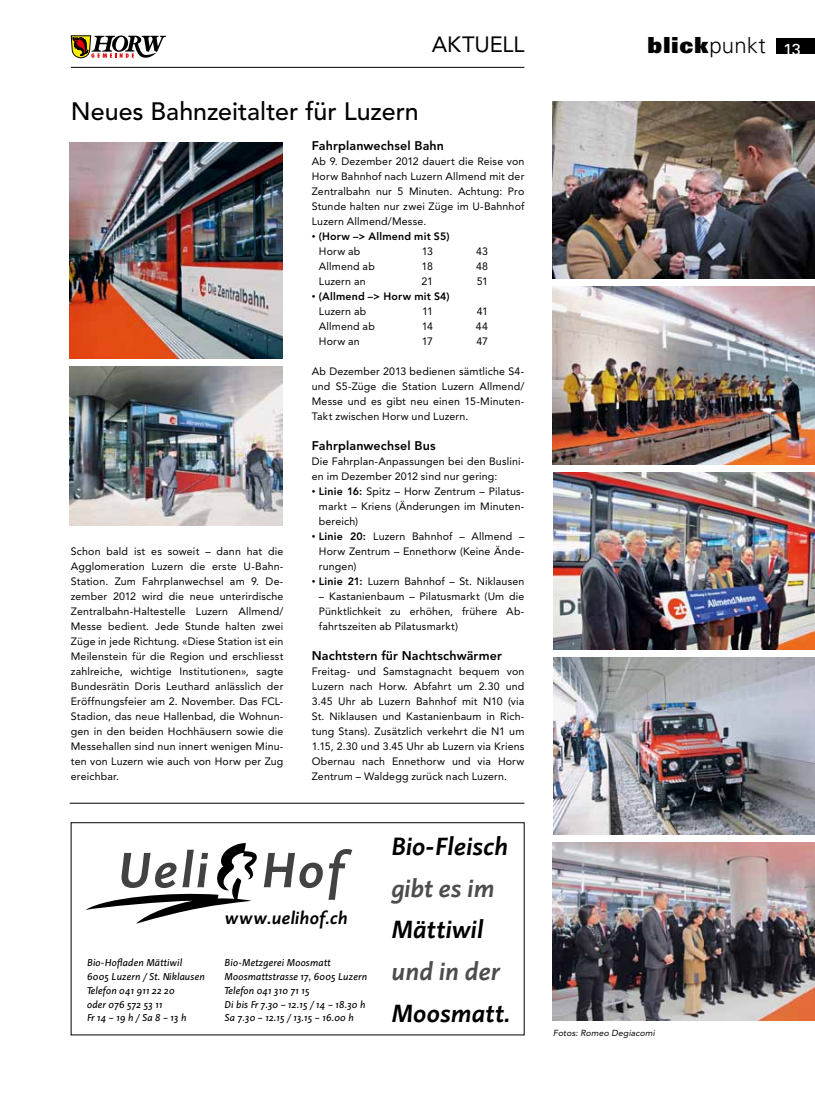
<style>
.page{position:relative;width:815px;height:1099px;background:#fff}
.page>*{position:absolute;margin:0;border:0;box-sizing:border-box;transform-origin:0 0}
.t1{font:italic 700 50.12px "Linotype Projekt";letter-spacing:.05em;color:#424242}
.t2{font:italic 700 25.25px "Linotype Projekt";color:#000}
.t3{font:italic 700 25.25px "Linotype Projekt";color:#4d4d4d}
.t4{font:500 25px "Avenir";color:#000}
.t5{font:900 22.12px "Univers";letter-spacing:.05em;color:#000}
.t6{font:22px "Avenir";color:#000}
.t7{font:italic 700 17.88px "Linotype Projekt";letter-spacing:.01em;color:#000}
.t8{font:800 12.5px "Avenir";letter-spacing:.01em;color:#000}
.t9{font:10.62px/15px "Avenir";letter-spacing:.015em;color:#000;text-align:justify}
.t10{font:800 10.62px/15px "Avenir";letter-spacing:.015em;color:#000}
.t11{font:italic 10.12px/13.9px "Linotype Projekt";letter-spacing:.01em;color:#000}
.t12{font:italic 8.75px "Avenir";letter-spacing:.02em;color:#000}
.s1{font-weight:300}
.s2{font-weight:400;font-size:15.88px;color:#fff}
.s3{font-size:7.5px}
.s4{font-weight:400}
.s5{font-weight:800;font-size:7.5px}
.s6{font-weight:800}
</style>
<div class="page">
<svg style="left:71px;top:35px;width:94px;height:23px"></svg>
<hr style="left:71px;top:67px;width:453px;height:1px;background:#000">
<div style="left:776px;top:38px;width:39px;height:16px;background:#000"></div>
<img style="left:553px;top:102px;width:262px;height:177px">
<img style="left:553px;top:287px;width:262px;height:177px">
<img style="left:553px;top:842px;width:262px;height:178px">
<img style="left:554px;top:472px;width:261px;height:177px">
<img style="left:70px;top:142px;width:212px;height:216px">
<img style="left:554px;top:657px;width:261px;height:177px">
<img style="left:70px;top:367px;width:212px;height:159px">
<svg style="left:86px;top:843px;width:171px;height:80px"></svg>
<div style="left:71px;top:822px;width:453px;height:213px;border:1px solid #000"></div>
<hr style="left:70px;top:803px;width:454px;height:1px;background:#000">
<h3 class="t6" style="left:432px;top:32px;width:94px">Aktuell</h3>
<h3 class="t5" style="left:648px;top:31px;width:155px">blick<span class="s1">punkt</span> <span class="s2">13</span></h3>
<h3 class="t4" style="left:71px;top:97px;width:349px">Neues Bahnzeitalter für Luzern</h3>
<p class="t8" style="left:312px;top:138px;width:134px">Fahrplanwechsel Bahn</p>
<p class="t9" style="left:312px;top:154px;width:214px">Ab 9. Dezember 2012 dauert die Reise von Horw Bahnhof nach Luzern Allmend mit der Zentralbahn nur 5 Minuten. Achtung: Pro Stunde halten nur zwei Züge im U-Bahnhof Luzern Allmend/Messe.</p>
<p class="t10" style="left:319px;top:229px;width:132px;text-indent:-7px"><span class="s3">•</span> (Horw –&gt; Allmend mit S5)<br><span class="s4">Horw ab</span></p>
<p class="t9" style="left:422px;top:244px;width:13px">13</p>
<p class="t9" style="left:476px;top:244px;width:14px">43</p>
<p class="t9" style="left:71px;top:544px;width:214px">Schon bald ist es soweit – dann hat die Agglomeration Luzern die erste U-Bahn-Station. Zum Fahrplanwechsel am 9. De&shy;zember 2012 wird die neue unterirdische Zentralbahn-Haltestelle Luzern Allmend/ Messe bedient. Jede Stunde halten zwei Züge in jede Richtung. «Diese Station ist ein Meilenstein für die Region und erschliesst zahlreiche, wichtige I nstitutionen», sagte Bundesrätin Doris Leuthard anlässlich der Eröffnungsfeier am 2. November. Das FCL-Stadion, das neue Hallenbad, die Wohnun&shy;gen in den beiden Hochhäusern sowie die Messehallen sind nun innert wenigen Minu&shy;ten von Luzern wie auch von Horw per Zug ereichbar.</p>
<p class="t9" style="left:312px;top:259px;width:65px">Allmend ab</p>
<p class="t9" style="left:422px;top:259px;width:13px">18</p>
<p class="t9" style="left:476px;top:259px;width:14px">48</p>
<p class="t9" style="left:312px;top:274px;width:55px">Luzern an</p>
<p class="t9" style="left:421px;top:274px;width:13px">21</p>
<p class="t9" style="left:477px;top:274px;width:13px">51</p>
<p class="t10" style="left:312px;top:289px;width:139px"><span class="s3">•</span> (Allmend –&gt; Horw mit S4)<br><span class="s4">Luzern ab</span></p>
<p class="t9" style="left:422px;top:304px;width:12px">11</p>
<p class="t9" style="left:477px;top:304px;width:13px">41</p>
<p class="t9" style="left:312px;top:319px;width:65px">Allmend ab</p>
<p class="t9" style="left:422px;top:319px;width:13px">14</p>
<p class="t9" style="left:476px;top:319px;width:14px">44</p>
<p class="t9" style="left:319px;top:334px;width:42px">Horw an</p>
<p class="t9" style="left:422px;top:334px;width:13px">17</p>
<p class="t9" style="left:477px;top:334px;width:13px">47</p>
<p class="t9" style="left:312px;top:364px;width:214px">Ab Dezember 2013 bedienen sämtliche S4- und S5-Züge die Station Luzern Allmend/ Messe und es gibt neu einen 15-Minuten-Takt zwischen Horw und Luzern.</p>
<p class="t8" style="left:312px;top:438px;width:125px">Fahrplanwechsel Bus</p>
<p class="t9" style="left:312px;top:454px;width:214px">Die Fahrplan-Anpassungen bei den Buslini&shy;en im Dezember 2012 sind nur gering:</p>
<p class="t9" style="left:319px;top:484px;width:207px;text-indent:-7px"><span class="s5">•</span> <span class="s6">Linie 16:</span> Spitz – Horw Zentrum – Pilatus&shy;markt – Kriens (Änderungen im Minuten&shy;bereich)</p>
<p class="t9" style="left:319px;top:529px;width:207px;text-indent:-7px"><span class="s5">•</span> <span class="s6">Linie 20:</span> Luzern Bahnhof – Allmend – Horw Zentrum – Ennethorw (Keine Ände&shy;rungen)</p>
<p class="t9" style="left:312px;top:574px;width:214px"><span class="s5">•</span> <span class="s6">Linie 21:</span> Luzern Bahnhof – St. Niklausen</p>
<p class="t9" style="left:319px;top:589px;width:207px">– Kastanienbaum – Pilatusmarkt (Um die Pünktlichkeit zu erhöhen, frühere Ab&shy;fahrtszeiten ab Pilatusmarkt)</p>
<p class="t8" style="left:312px;top:648px;width:192px">Nachtstern für Nachtschwärmer</p>
<p class="t9" style="left:312px;top:664px;width:214px">Freitag- und Samstagnacht bequem von Luzern nach Horw. Abfahrt um 2.30 und 3.45 Uhr ab Luzern Bahnhof mit N10 (via St. Niklausen und Kastanienbaum in Rich&shy;tung Stans). Zusätzlich verkehrt die N1 um 1.15, 2.30 und 3.45 Uhr ab Luzern via Kriens Obernau nach Ennethorw und via Horw Zentrum – Waldegg zurück nach Luzern.</p>
<h1 class="t1" style="left:119px;top:840px;width:227px">Ueli Hof</h1>
<h3 class="t7" style="left:225px;top:907px;width:124px">www.uelihof.ch</h3>
<p class="t11" style="left:87px;top:955px;width:119px">Bio-Hofladen Mättiwil<br>6005 Luzern / St. Niklausen<br>Telefon 041 911 22 20<br>oder 076 572 53 11<br>Fr 14 – 19 h / Sa 8 – 13 h</p>
<p class="t11" style="left:225px;top:955px;width:144px">Bio-Metzgerei Moosmatt<br>Moosmattstrasse 17, 6005 Luzern<br>Telefon 041 310 71 15<br>Di bis Fr 7.30 – 12.15 / 14 – 18.30 h<br>Sa 7.30 – 12.15 / 13.15 – 16.00 h</p>
<h2 class="t2" style="left:391px;top:831px;width:118px">Bio-Fleisch</h2>
<h2 class="t3" style="left:391px;top:873px;width:105px">gibt es im</h2>
<h2 class="t2" style="left:391px;top:914px;width:94px">Mättiwil</h2>
<h2 class="t3" style="left:391px;top:956px;width:110px">und in der</h2>
<h2 class="t2" style="left:391px;top:998px;width:120px">Moosmatt.</h2>
<p class="t12" style="left:553px;top:1027px;width:103px">Fotos: Romeo Degiacomi</p>
</div>
